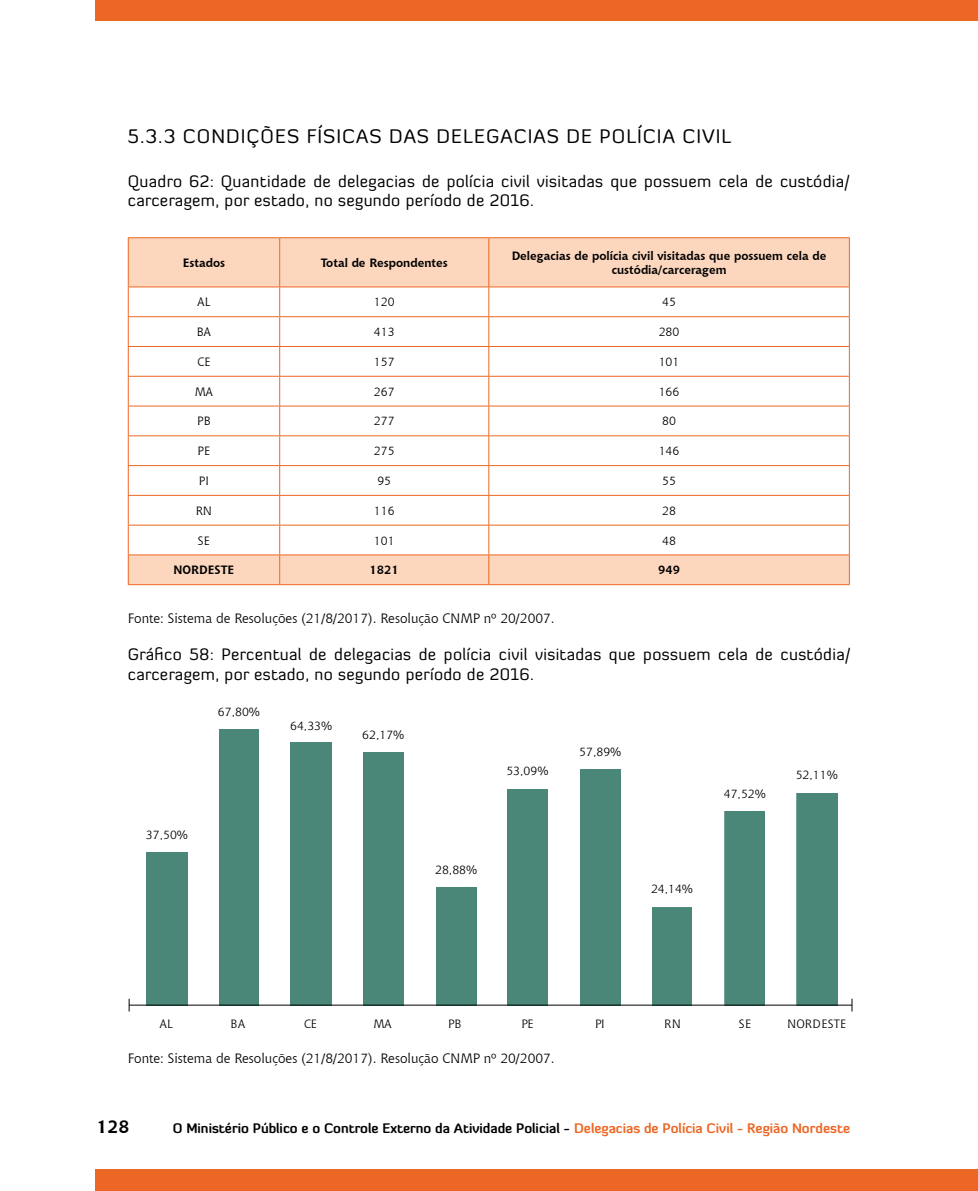
<style>
.page{position:relative;width:978px;height:1191px;background:#fff}
.page>*{position:absolute;margin:0;border:0;box-sizing:border-box;transform-origin:0 0}
.t1{font:19.5px "Diavlo";letter-spacing:.05em;color:#000}
.t2{font:700 18px "Chianti BT";color:#000}
.t3{font:16.5px/19.8px "Diavlo";letter-spacing:.02em;color:#000}
.t4{font:13.5px "Chianti BT";color:#000}
.t5{font:700 13.5px "Diavlo";color:#000}
.t6{font:12px "Chianti BT";color:#000}
.t7{font:700 12px/13.8px "Chianti BT";color:#000;text-align:center}
.t8{font:12px "Chianti BT";letter-spacing:.02em;color:#000}
.s1{color:#ec6725}
</style>
<div class="page">
<div style="left:96px;top:1169px;width:882px;height:22px;background:#ec6725"></div>
<div style="left:96px;top:0;width:882px;height:21px;background:#ec6725"></div>
<div style="left:129px;top:238px;width:720px;height:346px;background:#fcd6bd"></div>
<svg style="left:129px;top:287px;width:720px;height:267px"></svg>
<hr style="left:128px;top:237px;width:152px;height:1px;background:#ec6725">
<hr style="left:128px;top:238px;width:1px;height:48px;background:#ec6725">
<hr style="left:280px;top:237px;width:209px;height:1px;background:#ec6725">
<hr style="left:279px;top:238px;width:1px;height:48px;background:#ec6725">
<hr style="left:489px;top:237px;width:361px;height:1px;background:#ec6725">
<hr style="left:488px;top:238px;width:1px;height:48px;background:#ec6725">
<hr style="left:849px;top:238px;width:1px;height:48px;background:#ec6725">
<hr style="left:128px;top:286px;width:152px;height:1px;background:#ec6725">
<hr style="left:280px;top:286px;width:209px;height:1px;background:#ec6725">
<hr style="left:489px;top:286px;width:361px;height:1px;background:#ec6725">
<hr style="left:128px;top:316px;width:152px;height:1px;background:#ec6725">
<hr style="left:280px;top:316px;width:209px;height:1px;background:#ec6725">
<hr style="left:489px;top:316px;width:361px;height:1px;background:#ec6725">
<hr style="left:128px;top:346px;width:152px;height:1px;background:#ec6725">
<hr style="left:280px;top:346px;width:209px;height:1px;background:#ec6725">
<hr style="left:489px;top:346px;width:361px;height:1px;background:#ec6725">
<hr style="left:128px;top:376px;width:152px;height:1px;background:#ec6725">
<hr style="left:280px;top:376px;width:209px;height:1px;background:#ec6725">
<hr style="left:489px;top:376px;width:361px;height:1px;background:#ec6725">
<hr style="left:128px;top:406px;width:152px;height:1px;background:#ec6725">
<hr style="left:280px;top:406px;width:209px;height:1px;background:#ec6725">
<hr style="left:489px;top:406px;width:361px;height:1px;background:#ec6725">
<hr style="left:128px;top:435px;width:152px;height:1px;background:#ec6725">
<hr style="left:280px;top:435px;width:209px;height:1px;background:#ec6725">
<hr style="left:489px;top:435px;width:361px;height:1px;background:#ec6725">
<hr style="left:128px;top:465px;width:152px;height:1px;background:#ec6725">
<hr style="left:280px;top:465px;width:209px;height:1px;background:#ec6725">
<hr style="left:489px;top:465px;width:361px;height:1px;background:#ec6725">
<hr style="left:128px;top:495px;width:152px;height:1px;background:#ec6725">
<hr style="left:280px;top:495px;width:209px;height:1px;background:#ec6725">
<hr style="left:489px;top:495px;width:361px;height:1px;background:#ec6725">
<hr style="left:128px;top:525px;width:152px;height:1px;background:#ec6725">
<hr style="left:280px;top:525px;width:209px;height:1px;background:#ec6725">
<hr style="left:489px;top:525px;width:361px;height:1px;background:#ec6725">
<hr style="left:128px;top:554px;width:152px;height:1px;background:#ec6725">
<svg style="left:128px;top:287px;width:1px;height:297px"></svg>
<hr style="left:280px;top:554px;width:209px;height:1px;background:#ec6725">
<svg style="left:279px;top:287px;width:1px;height:297px"></svg>
<hr style="left:489px;top:554px;width:361px;height:1px;background:#ec6725">
<svg style="left:488px;top:287px;width:1px;height:297px"></svg>
<svg style="left:849px;top:287px;width:1px;height:297px"></svg>
<hr style="left:128px;top:584px;width:152px;height:1px;background:#ec6725">
<hr style="left:280px;top:584px;width:209px;height:1px;background:#ec6725">
<hr style="left:489px;top:584px;width:361px;height:1px;background:#ec6725">
<div style="left:796px;top:793px;width:41px;height:211px;background:#4a8779"></div>
<div style="left:725px;top:811px;width:40px;height:193px;background:#4a8779"></div>
<div style="left:652px;top:907px;width:40px;height:97px;background:#4a8779"></div>
<div style="left:581px;top:769px;width:39px;height:235px;background:#4a8779"></div>
<div style="left:508px;top:789px;width:40px;height:215px;background:#4a8779"></div>
<div style="left:436px;top:887px;width:40px;height:117px;background:#4a8779"></div>
<div style="left:363px;top:752px;width:40px;height:252px;background:#4a8779"></div>
<div style="left:291px;top:743px;width:41px;height:261px;background:#4a8779"></div>
<div style="left:219px;top:729px;width:40px;height:275px;background:#4a8779"></div>
<div style="left:146px;top:852px;width:41px;height:152px;background:#4a8779"></div>
<svg style="left:129px;top:998px;width:1px;height:13px"></svg>
<svg style="left:852px;top:998px;width:1px;height:13px"></svg>
<hr style="left:129px;top:1004px;width:723px;height:1px;background:#000">
<p class="t1" style="left:128px;top:124px;width:605px">5.3.3 CONDIÇÕES FÍSICAS DAS DELEGACIAS DE POLÍCIA CIVIL</p>
<p class="t3" style="left:128px;top:171px;width:723px">Quadro 62: Quantidade de delegacias de polícia civil visitadas que possuem cela de custódia/ carceragem, por estado, no segundo período de 2016.</p>
<p class="t7" style="left:183px;top:255px;width:44px">Estados</p>
<p class="t7" style="left:321px;top:255px;width:129px">Total de Respondentes</p>
<p class="t7" style="left:512px;top:248px;width:316px">Delegacias de polícia civil visitadas que possuem cela de custódia/carceragem</p>
<p class="t6" style="left:197px;top:294px;width:15px">AL</p>
<p class="t6" style="left:374px;top:294px;width:22px">120</p>
<p class="t6" style="left:662px;top:294px;width:15px">45</p>
<p class="t6" style="left:197px;top:324px;width:16px">BA</p>
<p class="t6" style="left:374px;top:324px;width:22px">413</p>
<p class="t6" style="left:659px;top:324px;width:22px">280</p>
<p class="t6" style="left:197px;top:353px;width:15px">CE</p>
<p class="t6" style="left:374px;top:353px;width:22px">157</p>
<p class="t6" style="left:659px;top:353px;width:22px">101</p>
<p class="t6" style="left:195px;top:383px;width:20px">MA</p>
<p class="t6" style="left:374px;top:383px;width:22px">267</p>
<p class="t6" style="left:659px;top:383px;width:22px">166</p>
<p class="t6" style="left:197px;top:413px;width:15px">PB</p>
<p class="t6" style="left:374px;top:413px;width:22px">277</p>
<p class="t6" style="left:662px;top:413px;width:15px">80</p>
<p class="t6" style="left:198px;top:443px;width:14px">PE</p>
<p class="t6" style="left:374px;top:443px;width:22px">275</p>
<p class="t6" style="left:659px;top:443px;width:22px">146</p>
<p class="t6" style="left:199px;top:472px;width:11px">PI</p>
<p class="t6" style="left:377px;top:472px;width:15px">95</p>
<p class="t6" style="left:662px;top:472px;width:15px">55</p>
<p class="t6" style="left:196px;top:502px;width:18px">RN</p>
<p class="t6" style="left:374px;top:502px;width:22px">116</p>
<p class="t6" style="left:662px;top:502px;width:15px">28</p>
<p class="t6" style="left:198px;top:532px;width:13px">SE</p>
<p class="t6" style="left:374px;top:532px;width:22px">101</p>
<p class="t6" style="left:662px;top:532px;width:15px">48</p>
<p class="t7" style="left:174px;top:562px;width:62px">NORDESTE</p>
<p class="t7" style="left:370px;top:562px;width:31px">1821</p>
<p class="t7" style="left:658px;top:562px;width:23px">949</p>
<p class="t4" style="left:128px;top:609px;width:428px">Fonte: Sistema de Resoluções (21/8/2017). Resolução CNMP nº 20/2007.</p>
<p class="t3" style="left:128px;top:644px;width:724px">Gráfico 58: Percentual de delegacias de polícia civil visitadas que possuem cela de custódia/ carceragem, por estado, no segundo período de 2016.</p>
<p class="t6" style="left:218px;top:707px;width:44px">67,80%</p>
<p class="t6" style="left:290px;top:721px;width:44px">64,33%</p>
<p class="t6" style="left:362px;top:729px;width:44px">62,17%</p>
<p class="t6" style="left:146px;top:830px;width:44px">37,50%</p>
<p class="t6" style="left:506px;top:766px;width:44px">53,09%</p>
<p class="t6" style="left:435px;top:865px;width:44px">28,88%</p>
<p class="t6" style="left:579px;top:747px;width:44px">57,89%</p>
<p class="t6" style="left:724px;top:789px;width:44px">47,52%</p>
<p class="t6" style="left:796px;top:770px;width:44px">52,11%</p>
<p class="t6" style="left:651px;top:884px;width:44px">24,14%</p>
<p class="t6" style="left:160px;top:1019px;width:15px">AL</p>
<p class="t6" style="left:231px;top:1019px;width:16px">BA</p>
<p class="t6" style="left:304px;top:1019px;width:14px">CE</p>
<p class="t6" style="left:373px;top:1019px;width:20px">MA</p>
<p class="t6" style="left:448px;top:1019px;width:15px">PB</p>
<p class="t6" style="left:521px;top:1019px;width:14px">PE</p>
<p class="t6" style="left:595px;top:1019px;width:11px">PI</p>
<p class="t6" style="left:664px;top:1019px;width:18px">RN</p>
<p class="t6" style="left:739px;top:1019px;width:14px">SE</p>
<p class="t8" style="left:787px;top:1019px;width:61px">NORDESTE</p>
<p class="t4" style="left:128px;top:1049px;width:428px">Fonte: Sistema de Resoluções (21/8/2017). Resolução CNMP nº 20/2007.</p>
<p class="t2" style="left:97px;top:1113px;width:34px">128</p>
<p class="t5" style="left:173px;top:1119px;width:679px">O Ministério Público e o Controle Externo da Atividade Policial - <span class="s1">Delegacias de Polícia Civil - Região Nordeste</span></p>
</div>
